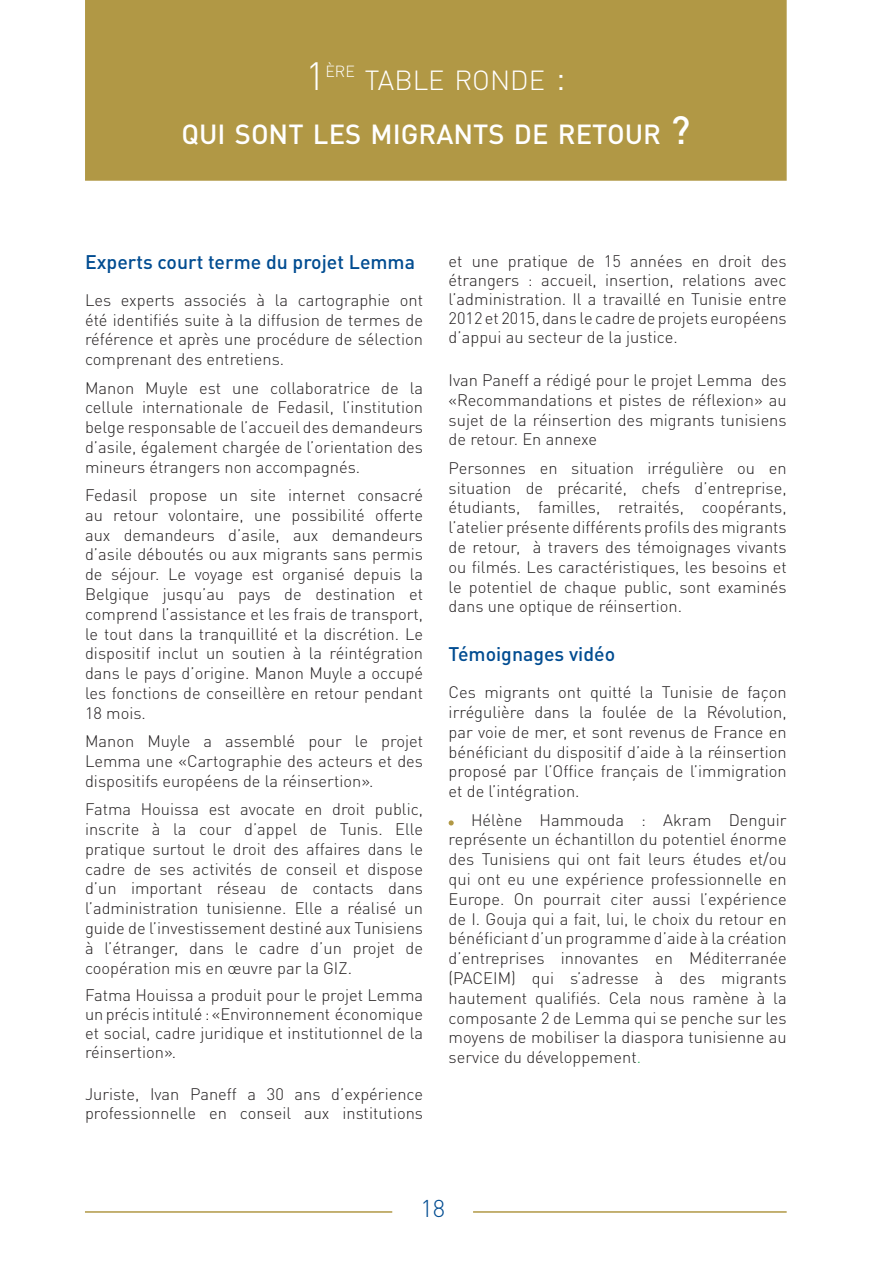
<style>
.page{position:relative;width:893px;height:1263px;background:#fff}
.page>*{position:absolute;margin:0;border:0;box-sizing:border-box;transform-origin:0 0}
.t1{font:300 39px "DIN Pro";color:#fff}
.t2{font:500 27.3px/54px "DIN Pro";color:#fff}
.t3{font:300 24px "DIN Pro";color:#004c91}
.t4{font:500 19.5px "DIN Pro";color:#004c91}
.t5{font:300 16.5px/19.8px "DIN Pro";color:#231f20;text-align:justify}
.t6{font:300 15.9px "DIN Pro";color:#fff}
.s1{font-weight:300}
.s2{font-weight:300;font-size:39px}
.s3{font-size:39px}
.s4{color:#20ae4b}
</style>
<div class="page">
<div style="left:85px;top:0;width:702px;height:181px;background:#b19845"></div>
<hr style="left:85px;top:1211px;width:307px;height:2px;background:#b19845">
<hr style="left:473px;top:1211px;width:314px;height:2px;background:#b19845">
<svg style="left:449px;top:820px;width:5px;height:5px"></svg>
<h1 class="t1" style="left:305px;top:46px;width:22px">1</h1>
<p class="t6" style="left:325px;top:59px;width:31px">ÈRE</p>
<h2 class="t2" style="left:181px;top:50px;width:510px;text-indent:183px"><span class="s1">TABLE RONDE</span> <span class="s2">:<br></span>QUI SONT LES MIGRANTS DE RETOUR <span class="s3">?</span></h2>
<p class="t4" style="left:85px;top:246px;width:331px">Experts court terme du projet Lemma</p>
<p class="t5" style="left:85px;top:289px;width:340px">Les experts associés à la cartographie ont été identifiés suite à la diffusion de termes de référence et après une procédure de sélection comprenant des entretiens.</p>
<p class="t5" style="left:85px;top:376px;width:340px">Manon Muyle est une collaboratrice de la cellule internationale de Fedasil, l’institution belge responsable de l’accueil des demandeurs d’asile, également chargée de l’orientation des mineurs étrangers non accompagnés.</p>
<p class="t5" style="left:85px;top:484px;width:340px">Fedasil propose un site internet consacré au retour volontaire, une possibilité offerte aux demandeurs d’asile, aux demandeurs d’asile déboutés ou aux migrants sans permis de séjour. Le voyage est organisé depuis la Belgique jusqu’au pays de destination et comprend l’assistance et les frais de transport, le tout dans la tranquillité et la discrétion. Le dispositif inclut un soutien à la réintégration dans le pays d’origine. Manon Muyle a occupé les fonctions de conseillère en retour pendant 18 mois.</p>
<p class="t5" style="left:85px;top:730px;width:340px">Manon Muyle a assemblé pour le projet Lemma une «Cartographie des acteurs et des dispositifs européens de la réinsertion».</p>
<p class="t5" style="left:85px;top:798px;width:340px">Fatma Houissa est avocate en droit public, inscrite à la cour d’appel de Tunis. Elle pratique surtout le droit des affaires dans le cadre de ses activités de conseil et dispose d’un important réseau de contacts dans l’administration tunisienne. Elle a réalisé un guide de l’investissement destiné aux Tunisiens à l’étranger, dans le cadre d’un projet de coopération mis en œuvre par la GIZ.</p>
<p class="t5" style="left:85px;top:984px;width:340px;line-height:19px">Fatma Houissa a produit pour le projet Lemma un précis intitulé : «Environnement économique et social, cadre juridique et institutionnel de la réinsertion».</p>
<p class="t5" style="left:85px;top:1083px;width:340px;line-height:19px">Juriste, Ivan Paneff a 30 ans d’expérience professionnelle en conseil aux institutions</p>
<p class="t5" style="left:449px;top:250px;width:340px;line-height:19px">et une pratique de 15 années en droit des étrangers : accueil, insertion, relations avec l’administration. Il a travaillé en Tunisie entre 2012 et 2015, dans le cadre de projets européens d’appui au secteur de la justice.</p>
<p class="t5" style="left:449px;top:369px;width:340px">Ivan Paneff a rédigé pour le projet Lemma des «Recommandations et pistes de réflexion» au sujet de la réinsertion des migrants tunisiens de retour. En annexe</p>
<p class="t5" style="left:449px;top:456px;width:340px">Personnes en situation irrégulière ou en situation de précarité, chefs d’entreprise, étudiants, familles, retraités, coopérants, l’atelier présente différents profils des migrants de retour, à travers des témoignages vivants ou filmés. Les caractéristiques, les besoins et le potentiel de chaque public, sont examinés dans une optique de réinsertion.</p>
<p class="t4" style="left:449px;top:638px;width:168px">Témoignages vidéo</p>
<p class="t5" style="left:449px;top:681px;width:340px">Ces migrants ont quitté la Tunisie de façon irrégulière dans la foulée de la Révolution, par voie de mer, et sont revenus de France en bénéficiant du dispositif d’aide à la réinsertion proposé par l’Office français de l’immigration et de l’intégration.</p>
<p class="t5" style="left:449px;top:808px;width:340px;text-indent:23px">Hélène Hammouda : Akram Denguir représente un échantillon du potentiel énorme des Tunisiens qui ont fait leurs études et/ou qui ont eu une expérience professionnelle en Europe. On pourrait citer aussi l’expérience de I. Gouja qui a fait, lui, le choix du retour en bénéficiant d’un programme d’aide à la création d’entreprises innovantes en Méditerranée (PACEIM) qui s’adresse à des migrants hautement qualifiés. Cela nous ramène à la composante 2 de Lemma qui se penche sur les moyens de mobiliser la diaspora tunisienne au service du développement<span class="s4">.</span></p>
<h3 class="t3" style="left:420px;top:1190px;width:26px">18</h3>
</div>
